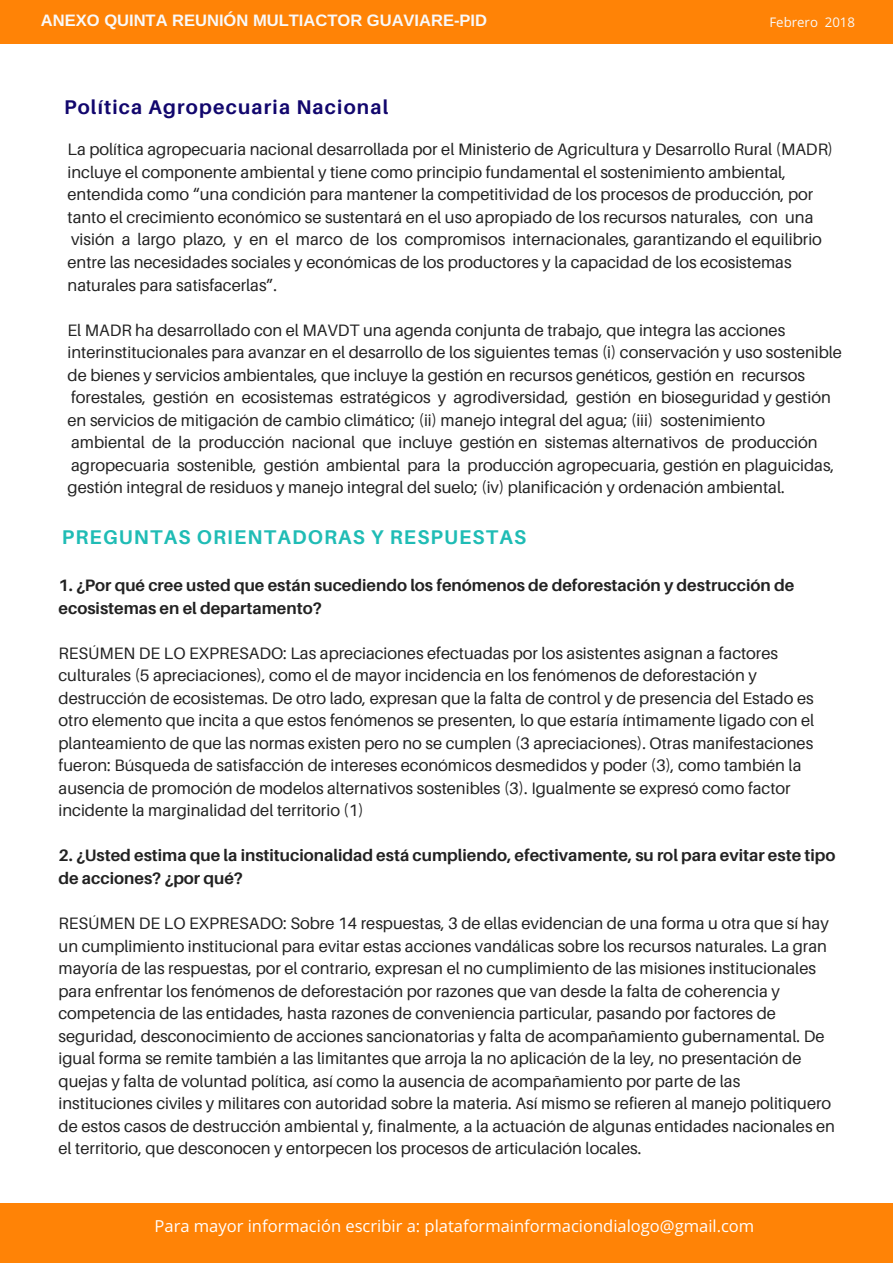
<style>
.page{position:relative;width:893px;height:1263px;background:#fff}
.page>*{position:absolute;margin:0;border:0;box-sizing:border-box;transform-origin:0 0}
.t1{font:700 19.8px "Aileron";letter-spacing:.06em;color:#1fbcb5}
.t2{font:700 19.8px "Aileron";letter-spacing:.06em;color:#11066d}
.t3{font:16.5px/22.5px "Aileron";color:#222}
.t4{font:700 16.5px/22.5px "Aileron";color:#222}
.t5{font:16.5px "Open Sans";color:#fff}
.t6{font:700 16.5px "Arimo";color:#f9f9f9}
.t7{font:13.2px "Open Sans";color:#f9f9f9}
</style>
<div class="page">
<div style="left:0;top:0;width:893px;height:44px;background:#ff8306"></div>
<div style="left:0;top:1203px;width:893px;height:60px;background:#ff8306"></div>
<p class="t6" style="left:41px;top:11px;width:448px">ANEXO QUINTA REUNIÓN MULTIACTOR GUAVIARE-PID</p>
<p class="t2" style="left:64px;top:95px;width:326px">Política Agropecuaria Nacional</p>
<p class="t7" style="left:769px;top:13px;width:87px">Febrero 2018</p>
<p class="t3" style="left:68px;top:138px;width:767px">La política agropecuaria nacional desarrollada por el Ministerio de Agricultura y Desarrollo Rural (MADR) incluye el componente ambiental y tiene como principio fundamental el sostenimiento ambiental, entendida como “una condición para mantener la competitividad de los procesos de producción, por tanto el crecimiento económico se sustentará en el uso apropiado de los recursos naturales, con una visión a largo plazo, y en el marco de los compromisos internacionales, garantizando el equilibrio entre las necesidades sociales y económicas de los productores y la capacidad de los ecosistemas naturales para satisfacerlas”.</p>
<p class="t3" style="left:68px;top:318px;width:776px">El MADR ha desarrollado con el MAVDT una agenda conjunta de trabajo, que integra las acciones interinstitucionales para avanzar en el desarrollo de los siguientes temas (i) conservación y uso sostenible de bienes y servicios ambientales, que incluye la gestión en recursos genéticos, gestión en recursos forestales, gestión en ecosistemas estratégicos y agrodiversidad, gestión en bioseguridad y gestión en servicios de mitigación de cambio climático; (ii) manejo integral del agua; (iii) sostenimiento ambiental de la producción nacional que incluye gestión en sistemas alternativos de producción agropecuaria sostenible, gestión ambiental para la producción agropecuaria, gestión en plaguicidas, gestión integral de residuos y manejo integral del suelo; (iv) planificación y ordenación ambiental.</p>
<p class="t1" style="left:62px;top:525px;width:466px">PREGUNTAS ORIENTADORAS Y RESPUESTAS</p>
<p class="t4" style="left:59px;top:574px;width:737px">1. ¿Por qué cree usted que están sucediendo los fenómenos de deforestación y destrucción de ecosistemas en el departamento?</p>
<p class="t3" style="left:59px;top:641px;width:757px">RESÚMEN DE LO EXPRESADO: Las apreciaciones efectuadas por los asistentes asignan a factores culturales (5 apreciaciones), como el de mayor incidencia en los fenómenos de deforestación y destrucción de ecosistemas. De otro lado, expresan que la falta de control y de presencia del Estado es otro elemento que incita a que estos fenómenos se presenten, lo que estaría íntimamente ligado con el planteamiento de que las normas existen pero no se cumplen (3 apreciaciones). Otras manifestaciones fueron: Búsqueda de satisfacción de intereses económicos desmedidos y poder (3), como también la ausencia de promoción de modelos alternativos sostenibles (3). Igualmente se expresó como factor incidente la marginalidad del territorio (1)</p>
<p class="t4" style="left:59px;top:844px;width:778px">2. ¿Usted estima que la institucionalidad está cumpliendo, efectivamente, su rol para evitar este tipo de acciones? ¿por qué?</p>
<p class="t3" style="left:59px;top:912px;width:778px">RESÚMEN DE LO EXPRESADO: Sobre 14 respuestas, 3 de ellas evidencian de una forma u otra que sí hay un cumplimiento institucional para evitar estas acciones vandálicas sobre los recursos naturales. La gran mayoría de las respuestas, por el contrario, expresan el no cumplimiento de las misiones institucionales para enfrentar los fenómenos de deforestación por razones que van desde la falta de coherencia y competencia de las entidades, hasta razones de conveniencia particular, pasando por factores de seguridad, desconocimiento de acciones sancionatorias y falta de acompañamiento gubernamental. De igual forma se remite también a las limitantes que arroja la no aplicación de la ley, no presentación de quejas y falta de voluntad política, así como la ausencia de acompañamiento por parte de las instituciones civiles y militares con autoridad sobre la materia. Así mismo se refieren al manejo politiquero de estos casos de destrucción ambiental y, finalmente, a la actuación de algunas entidades nacionales en el territorio, que desconocen y entorpecen los procesos de articulación locales.</p>
<p class="t5" style="left:155px;top:1214px;width:601px">Para mayor información escribir a: plataformainformaciondialogo@gmail.com</p>
</div>
